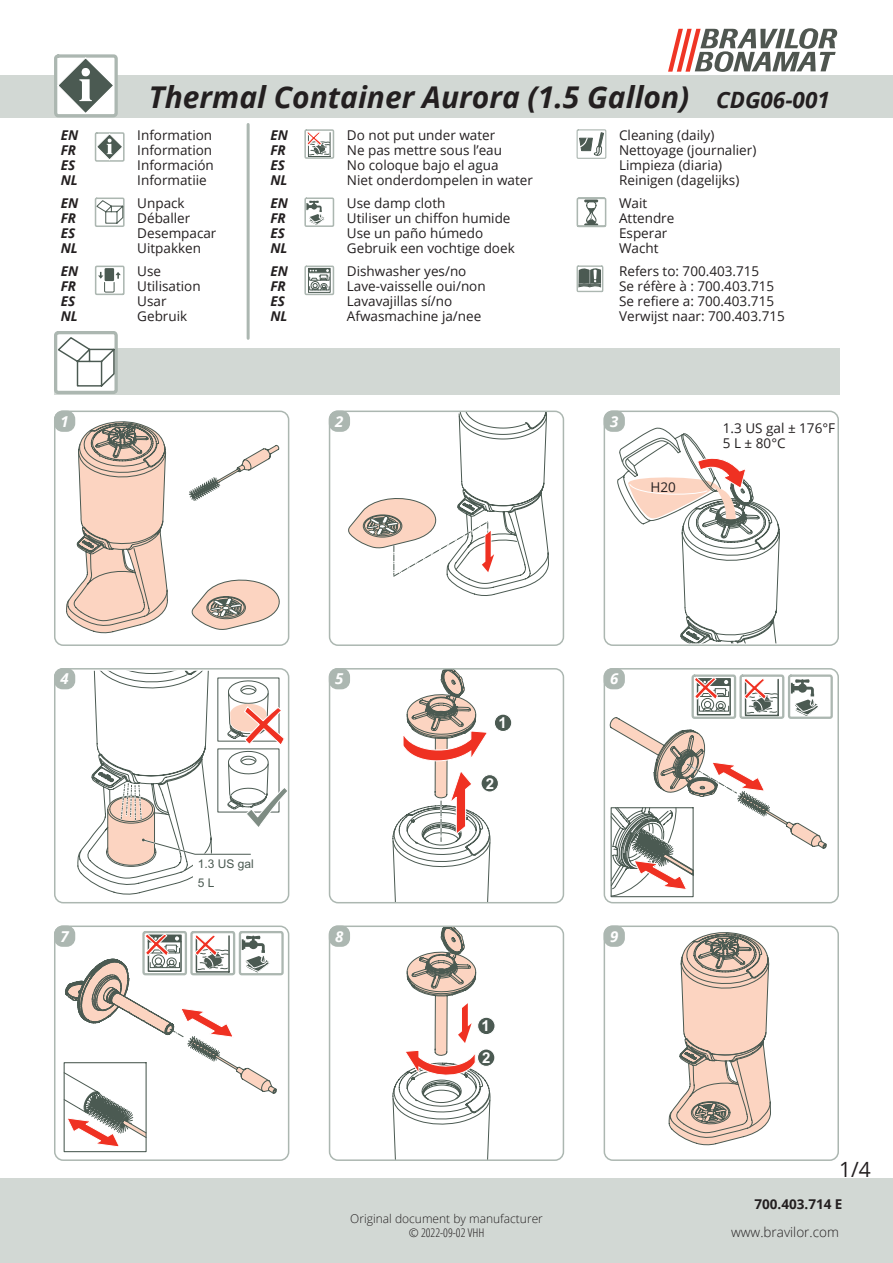
<style>
.page{position:relative;width:893px;height:1263px;background:#fff}
.page>*{position:absolute;margin:0;border:0;box-sizing:border-box;transform-origin:0 0}
.t1{font:italic 700 30px "Open Sans";color:#231f20}
.page{font:21px "Open Sans";color:#231f20}
.nummering_plaatjes{font:italic 700 15px "Open Sans";color:#fff}
.t2{font:700 15px "Arial";color:#fff}
.Paragraph_Style_2{font:13.5px/15px "Open Sans";color:#231f20}
.Paragraph_Style_1{font:italic 700 13.5px/15px "Open Sans";color:#231f20}
.t3{font:300 13.5px/27.9px "Open Sans";color:#231f20;text-align:right}
.t4{font:300 12px "Open Sans";color:#231f20}
.t5{font:300 condensed 12px "Open Sans";color:#231f20}
.t6{font:12px/19.4px "Arial";color:#4b5a52}
.s1{font-size:22.5px}
.s2{font-weight:700}
</style>
<div class="page">
<div style="left:0;top:1178px;width:893px;height:85px;background:#d2d8d4"></div>
<div style="left:0;top:75px;width:893px;height:43px;background:#d2d8d4"></div>
<svg style="left:668px;top:28px;width:169px;height:44px"></svg>
<div style="left:54px;top:348px;width:785px;height:46px;background:#d2d8d4"></div>
<svg style="left:668px;top:932px;width:103px;height:213px"></svg>
<div style="left:604px;top:925px;width:235px;height:236px;border:2px solid #acb7b1;border-radius:9px"></div>
<svg style="left:477px;top:1049px;width:18px;height:17px"></svg>
<div style="left:477px;top:1048px;width:18px;height:19px;border:1px solid #fff;border-radius:50%"></div>
<svg style="left:478px;top:1017px;width:17px;height:17px"></svg>
<div style="left:477px;top:1016px;width:19px;height:19px;border:1px solid #fff;border-radius:50%"></div>
<svg style="left:392px;top:928px;width:99px;height:230px"></svg>
<div style="left:329px;top:925px;width:235px;height:236px;border:2px solid #acb7b1;border-radius:9px"></div>
<div style="left:239px;top:931px;width:45px;height:44px;border:2px solid #acb7b1;border-radius:2px"></div>
<div style="left:190px;top:931px;width:45px;height:44px;border:2px solid #acb7b1;border-radius:2px"></div>
<div style="left:142px;top:931px;width:45px;height:44px;border:2px solid #acb7b1;border-radius:2px"></div>
<svg style="left:63px;top:932px;width:215px;height:221px"></svg>
<div style="left:54px;top:925px;width:235px;height:236px;border:2px solid #acb7b1;border-radius:9px"></div>
<div style="left:788px;top:674px;width:45px;height:45px;border:2px solid #acb7b1;border-radius:2px"></div>
<div style="left:739px;top:674px;width:45px;height:45px;border:2px solid #acb7b1;border-radius:2px"></div>
<div style="left:691px;top:674px;width:45px;height:45px;border:2px solid #acb7b1;border-radius:2px"></div>
<svg style="left:605px;top:676px;width:223px;height:227px"></svg>
<div style="left:604px;top:668px;width:235px;height:235px;border:2px solid #acb7b1;border-radius:9px"></div>
<div style="left:481px;top:775px;width:17px;height:17px;background:#4b5a52;border-radius:50%"></div>
<div style="left:480px;top:774px;width:19px;height:18px;border:1px solid #fff;border-radius:50%"></div>
<div style="left:494px;top:714px;width:18px;height:17px;background:#4b5a52;border-radius:50%"></div>
<div style="left:494px;top:713px;width:18px;height:19px;border:1px solid #fff;border-radius:50%"></div>
<svg style="left:392px;top:671px;width:99px;height:229px"></svg>
<div style="left:329px;top:668px;width:235px;height:235px;border:2px solid #acb7b1;border-radius:9px"></div>
<svg style="left:77px;top:671px;width:212px;height:224px"></svg>
<div style="left:54px;top:668px;width:235px;height:235px;border:2px solid #acb7b1;border-radius:9px"></div>
<svg style="left:617px;top:414px;width:219px;height:229px"></svg>
<div style="left:604px;top:411px;width:235px;height:235px;border:2px solid #acb7b1;border-radius:9px"></div>
<svg style="left:348px;top:411px;width:215px;height:185px"></svg>
<div style="left:329px;top:411px;width:235px;height:235px;border:2px solid #acb7b1;border-radius:9px"></div>
<svg style="left:189px;top:444px;width:91px;height:57px"></svg>
<svg style="left:191px;top:579px;width:89px;height:51px"></svg>
<svg style="left:66px;top:420px;width:102px;height:213px"></svg>
<div style="left:54px;top:411px;width:235px;height:235px;border:2px solid #acb7b1;border-radius:9px"></div>
<div style="left:54px;top:54px;width:64px;height:63px;border:3px solid #acb7b1;border-radius:3px"></div>
<svg style="left:56px;top:56px;width:59px;height:59px"></svg>
<div style="left:56px;top:333px;width:60px;height:59px;background:#fff;border-radius:3px"></div>
<div style="left:54px;top:331px;width:64px;height:63px;border:3px solid #acb7b1;border-radius:3px"></div>
<svg style="left:56px;top:336px;width:60px;height:53px"></svg>
<hr style="left:247px;top:124px;width:3px;height:214px;background:#acb7b1">
<div style="left:304px;top:129px;width:30px;height:30px;border:2px solid #acb7b1"></div>
<svg style="left:306px;top:131px;width:25px;height:26px"></svg>
<div style="left:577px;top:129px;width:29px;height:30px;border:1px solid #acb7b1"></div>
<svg style="left:579px;top:132px;width:25px;height:24px"></svg>
<div style="left:304px;top:197px;width:30px;height:30px;border:2px solid #acb7b1"></div>
<svg style="left:306px;top:201px;width:20px;height:24px"></svg>
<svg style="left:576px;top:197px;width:30px;height:30px"></svg>
<svg style="left:305px;top:266px;width:28px;height:28px"></svg>
<div style="left:304px;top:266px;width:30px;height:29px;border:2px solid #acb7b1"></div>
<div style="left:308px;top:268px;width:23px;height:25px;border:1px solid #4b5a52"></div>
<svg style="left:308px;top:269px;width:22px;height:21px"></svg>
<svg style="left:576px;top:265px;width:27px;height:27px"></svg>
<div style="left:95px;top:132px;width:30px;height:30px;border:2px solid #acb7b1"></div>
<svg style="left:96px;top:133px;width:27px;height:28px"></svg>
<div style="left:95px;top:198px;width:30px;height:29px;border:2px solid #acb7b1"></div>
<svg style="left:96px;top:200px;width:28px;height:25px"></svg>
<div style="left:95px;top:266px;width:30px;height:29px;border:2px solid #acb7b1"></div>
<div style="left:105px;top:268px;width:9px;height:13px;background:#4b5a52"></div>
<svg style="left:98px;top:272px;width:23px;height:21px"></svg>
<div style="left:604px;top:925px;width:21px;height:22px;background:#acb7b1;border-radius:9px"></div>
<div style="left:329px;top:925px;width:21px;height:22px;background:#acb7b1;border-radius:9px"></div>
<div style="left:54px;top:925px;width:21px;height:22px;background:#acb7b1;border-radius:9px"></div>
<div style="left:54px;top:668px;width:21px;height:21px;background:#acb7b1;border-radius:9px"></div>
<div style="left:329px;top:668px;width:21px;height:21px;background:#acb7b1;border-radius:9px"></div>
<div style="left:604px;top:668px;width:21px;height:21px;background:#acb7b1;border-radius:9px"></div>
<div style="left:604px;top:411px;width:21px;height:21px;background:#acb7b1;border-radius:9px"></div>
<div style="left:329px;top:411px;width:21px;height:21px;background:#acb7b1;border-radius:9px"></div>
<div style="left:54px;top:411px;width:21px;height:21px;background:#acb7b1;border-radius:9px"></div>
<p class="t1" style="left:149px;top:76px;width:682px">Thermal Container Aurora (1.5 Gallon) <span class="s1">CDG06-001</span></p>
<p class="Paragraph_Style_1" style="left:61px;top:127px;width:19px">EN<br>FR<br>ES<br>NL</p>
<p class="Paragraph_Style_2" style="left:137px;top:127px;width:78px">Information<br>Information<br>Información<br>Informatiie</p>
<p class="Paragraph_Style_1" style="left:61px;top:195px;width:19px">EN<br>FR<br>ES<br>NL</p>
<p class="Paragraph_Style_2" style="left:137px;top:195px;width:81px">Unpack<br>Déballer<br>Desempacar<br>Uitpakken</p>
<p class="Paragraph_Style_1" style="left:61px;top:263px;width:19px">EN<br>FR<br>ES<br>NL</p>
<p class="Paragraph_Style_2" style="left:137px;top:263px;width:65px">Use<br>Utilisation<br>Usar<br>Gebruik</p>
<p class="Paragraph_Style_1" style="left:270px;top:127px;width:19px">EN<br>FR<br>ES<br>NL</p>
<p class="Paragraph_Style_2" style="left:347px;top:127px;width:187px">Do not put under water<br>Ne pas mettre sous l’eau<br>No coloque bajo el agua<br>Niet onderdompelen in water</p>
<p class="Paragraph_Style_2" style="left:619px;top:127px;width:139px">Cleaning (daily)<br>Nettoyage (journalier)<br>Limpieza (diaria)<br>Reinigen (dagelijks)</p>
<p class="Paragraph_Style_1" style="left:270px;top:195px;width:19px">EN<br>FR<br>ES<br>NL</p>
<p class="Paragraph_Style_2" style="left:347px;top:195px;width:169px">Use damp cloth<br>Utiliser un chiffon humide<br>Use un paño húmedo<br>Gebruik een vochtige doek</p>
<p class="Paragraph_Style_2" style="left:619px;top:195px;width:57px">Wait<br>Attendre<br>Esperar<br>Wacht</p>
<p class="Paragraph_Style_1" style="left:270px;top:263px;width:19px">EN<br>FR<br>ES<br>NL</p>
<p class="Paragraph_Style_2" style="left:347px;top:263px;width:140px">Dishwasher yes/no<br>Lave-vaisselle oui/non<br>Lavavajillas sí/no<br>Afwasmachine ja/nee</p>
<p class="Paragraph_Style_2" style="left:619px;top:263px;width:167px">Refers to: 700.403.715<br>Se réfère à : 700.403.715<br>Se refiere a: 700.403.715<br>Verwijst naar: 700.403.715</p>
<p class="nummering_plaatjes" style="left:60px;top:411px;width:10px">1</p>
<p class="nummering_plaatjes" style="left:335px;top:411px;width:10px">2</p>
<p class="nummering_plaatjes" style="left:610px;top:411px;width:10px">3</p>
<p class="Paragraph_Style_2" style="left:651px;top:480px;width:27px">H20</p>
<p class="Paragraph_Style_2" style="left:723px;top:420px;width:114px">1.3 US gal ± 176°F</p>
<p class="Paragraph_Style_2" style="left:723px;top:435px;width:64px">5 L ± 80°C</p>
<p class="nummering_plaatjes" style="left:60px;top:668px;width:10px">4</p>
<p class="nummering_plaatjes" style="left:335px;top:668px;width:10px">5</p>
<p class="nummering_plaatjes" style="left:610px;top:668px;width:10px">6</p>
<p class="t2" style="left:498px;top:712px;width:10px">1</p>
<p class="t6" style="left:198px;top:854px;width:58px">1.3 US gal<br>5 L</p>
<p class="t2" style="left:486px;top:773px;width:10px">2</p>
<p class="nummering_plaatjes" style="left:60px;top:926px;width:10px">7</p>
<p class="nummering_plaatjes" style="left:335px;top:926px;width:10px">8</p>
<p class="nummering_plaatjes" style="left:610px;top:926px;width:10px">9</p>
<p class="t2" style="left:482px;top:1015px;width:10px">1</p>
<p class="t2" style="left:482px;top:1047px;width:10px">2</p>
<p class="t4" style="left:350px;top:1211px;width:194px">Original document by manufacturer</p>
<p class="t5" style="left:409px;top:1224px;width:77px">© 2022-09-02 VHH</p>
<p class="page" style="left:839px;top:1155px;width:33px">1/4</p>
<p class="t3" style="left:731px;top:1190px;width:113px"><span class="s2">700.403.714 E </span>www.bravilor.com</p>
</div>
